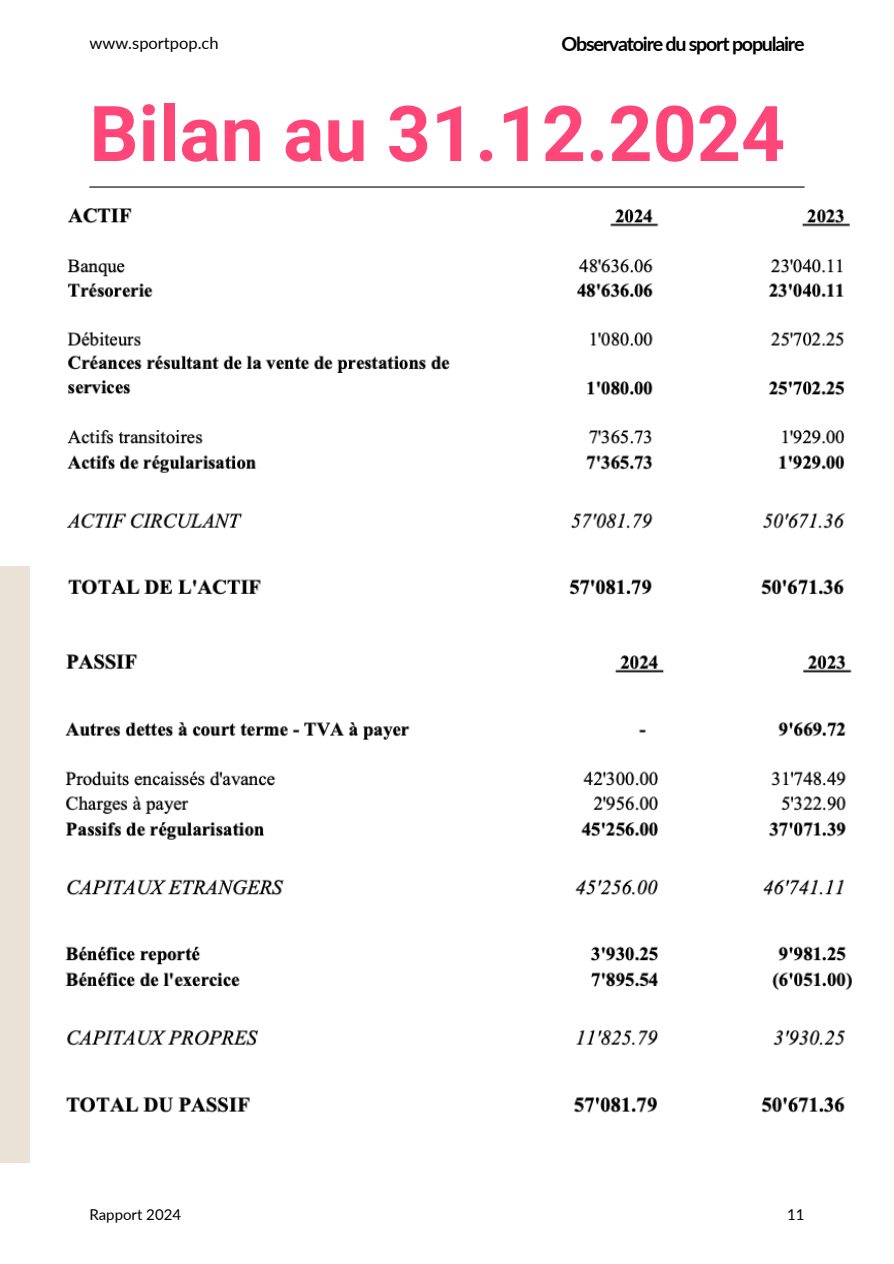
<style>
.page{position:relative;width:894px;height:1264px;background:#fff}
.page>*{position:absolute;margin:0;border:0;box-sizing:border-box;transform-origin:0 0}
.t1{font:700 76.95px "Roboto";color:#ff4678}
.t2{font:700 19.65px "Lato";letter-spacing:-.065em;color:#000}
.t3{font:16.5px "Lato";color:#000}
.t4{font:15px "Lato";color:#000}
</style>
<div class="page">
<hr style="left:89px;top:186px;width:715px;height:2px;background:#000">
<div style="left:0;top:566px;width:29px;height:596px;background:#ebe2d6"></div>
<img style="left:67px;top:208px;width:783px;height:387px">
<img style="left:65px;top:654px;width:787px;height:459px">
<p class="t3" style="left:89px;top:33px;width:131px">www.sportpop.ch</p>
<p class="t2" style="left:561px;top:32px;width:244px">Observatoire du sport populaire</p>
<p class="t1" style="left:89px;top:90px;width:697px">Bilan au 31.12.2024</p>
<h1 class="t4" style="left:89px;top:1204px;width:93px">Rapport 2024</h1>
<p class="t4" style="left:787px;top:1204px;width:19px">11</p>
</div>
